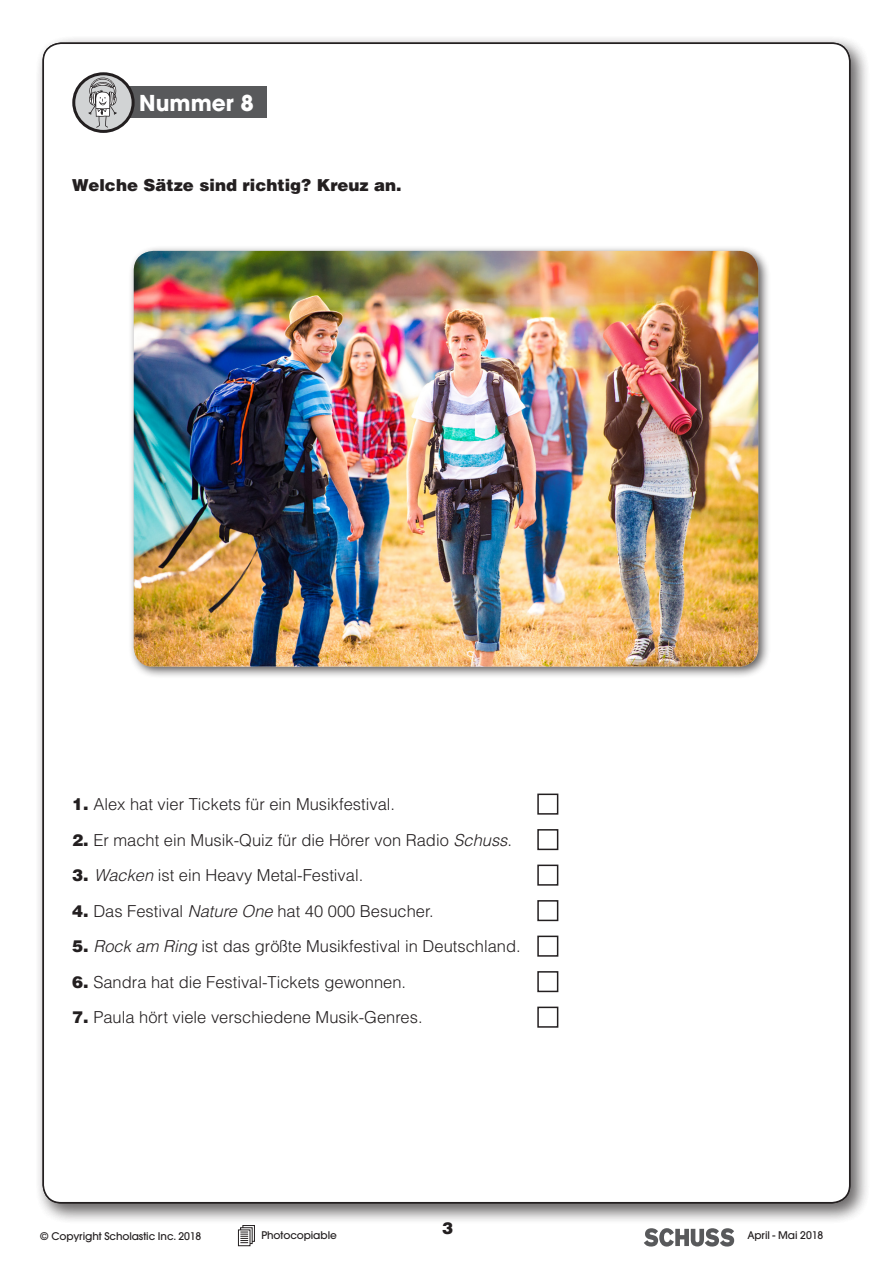
<style>
.page{position:relative;width:893px;height:1263px;background:#fff}
.page>*{position:absolute;margin:0;border:0;box-sizing:border-box;transform-origin:0 0}
.PISTA{font:700 21.75px "Avant Garde LT";color:#fff}
.t1{font:300 16.5px "Helvetica LT";color:#231f20}
.t2{font:900 16.5px "Helvetica LT";color:#231f20}
.t3{font:500 10.5px "Avant Garde LT";letter-spacing:-.01em;color:#231f20}
.s1{font-weight:900}
.s2{font-style:italic}
</style>
<div class="page">
<svg style="left:644px;top:1228px;width:90px;height:18px"></svg>
<div style="left:242px;top:1225px;width:13px;height:17px;border:1px solid #231f20"></div>
<svg style="left:250px;top:1229px;width:1px;height:13px"></svg>
<div style="left:240px;top:1227px;width:13px;height:17px;border:1px solid #231f20"></div>
<svg style="left:240px;top:1231px;width:8px;height:13px"></svg>
<div style="left:238px;top:1229px;width:12px;height:17px;border:1px solid #231f20"></div>
<svg style="left:240px;top:1232px;width:8px;height:11px"></svg>
<div style="left:35px;top:35px;width:836px;height:1189px;background:#231f20;opacity:.45"></div>
<div style="left:43px;top:43px;width:807px;height:1160px;background:#fff;border-radius:18px"></div>
<div style="left:126px;top:86px;width:140px;height:32px;background:#58595b"></div>
<svg style="left:74px;top:74px;width:59px;height:57px"></svg>
<svg style="left:88px;top:75px;width:29px;height:53px;background:#b1b1b2"></svg>
<div style="left:72px;top:72px;width:63px;height:61px;border:3px solid #231f20;border-radius:50%"></div>
<div style="left:537px;top:793px;width:21px;height:22px;border:2px solid #231f20"></div>
<div style="left:537px;top:829px;width:21px;height:21px;border:2px solid #231f20"></div>
<div style="left:537px;top:864px;width:21px;height:22px;border:2px solid #231f20"></div>
<div style="left:537px;top:900px;width:21px;height:21px;border:2px solid #231f20"></div>
<div style="left:537px;top:935px;width:21px;height:22px;border:2px solid #231f20"></div>
<div style="left:537px;top:971px;width:21px;height:21px;border:2px solid #231f20"></div>
<div style="left:537px;top:1006px;width:21px;height:22px;border:2px solid #231f20"></div>
<div style="left:128px;top:245px;width:642px;height:434px;background:#231f20;opacity:.75"></div>
<img style="left:134px;top:251px;width:624px;height:415px">
<p class="PISTA" style="left:139px;top:89px;width:116px">Nummer 8</p>
<p class="t2" style="left:72px;top:175px;width:331px">Welche Sätze sind richtig? Kreuz an.</p>
<p class="t1" style="left:72px;top:794px;width:324px"><span class="s1">1.</span> Alex hat vier Tickets für ein Musikfestival.</p>
<p class="t1" style="left:72px;top:829px;width:441px"><span class="s1">2.</span> Er macht ein Musik-Quiz für die Hörer von Radio <span class="s2">Schuss</span>.</p>
<p class="t1" style="left:72px;top:865px;width:292px"><span class="s1">3.</span> <span class="s2">Wacken</span> ist ein Heavy Metal-Festival.</p>
<p class="t1" style="left:72px;top:900px;width:363px"><span class="s1">4.</span> Das Festival <span class="s2">Nature One</span> hat 40 000 Besucher.</p>
<p class="t1" style="left:72px;top:936px;width:450px"><span class="s1">5.</span> <span class="s2">Rock am Ring</span> ist das größte Musikfestival in Deutschland.</p>
<p class="t1" style="left:72px;top:971px;width:335px"><span class="s1">6.</span> Sandra hat die Festival-Tickets gewonnen.</p>
<p class="t1" style="left:72px;top:1007px;width:352px"><span class="s1">7.</span> Paula hört viele verschiedene Musik-Genres.</p>
<p class="t3" style="left:40px;top:1230px;width:163px">© Copyright Scholastic Inc. 2018</p>
<p class="t3" style="left:261px;top:1228px;width:77px">Photocopiable</p>
<p class="t2" style="left:442px;top:1217px;width:13px">3</p>
<p class="t3" style="left:747px;top:1229px;width:77px">April - Mai 2018</p>
</div>
